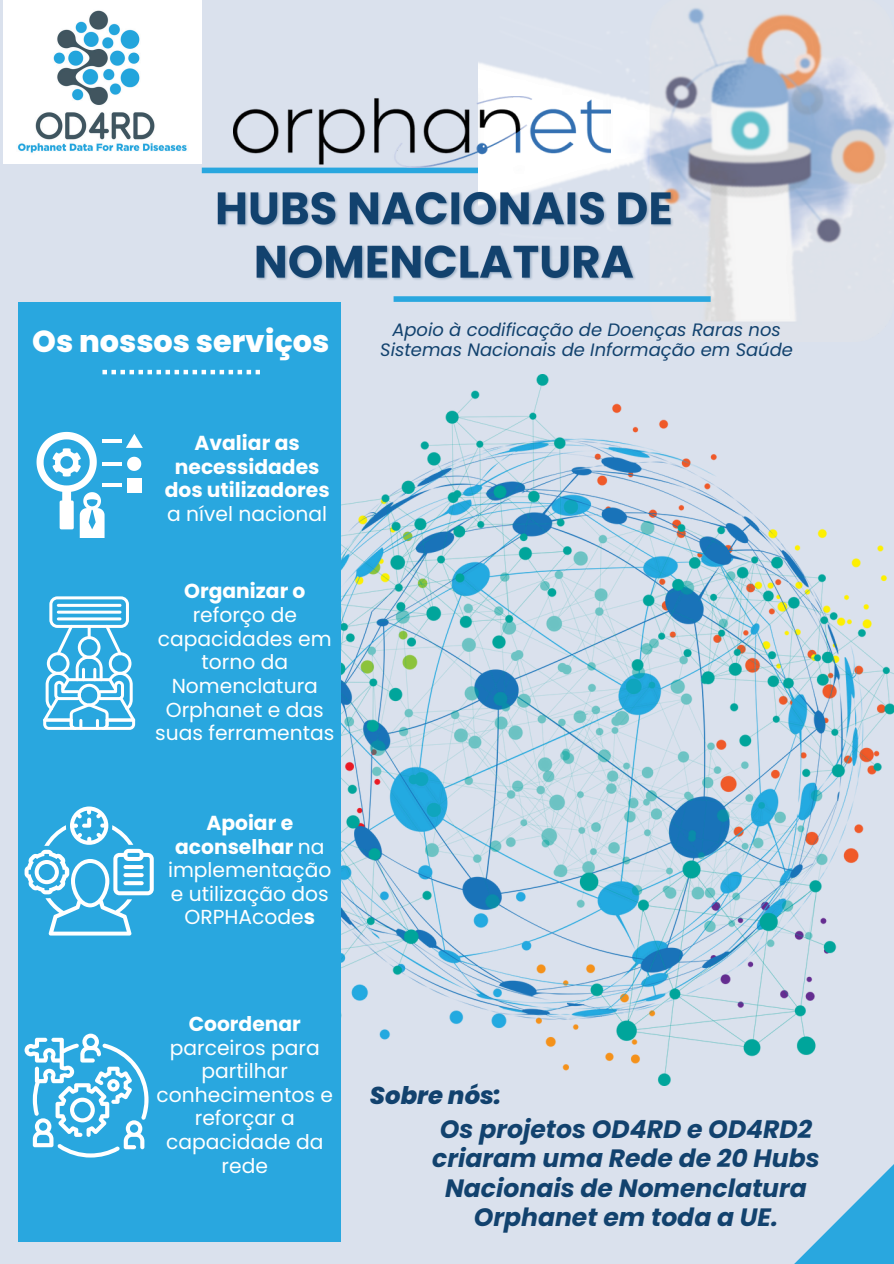
<style>
.page{position:relative;width:894px;height:1264px;background:#fff}
.page>*{position:absolute;margin:0;border:0;box-sizing:border-box;transform-origin:0 0}
.t1{font:800 30.3px "Poppins";color:#fff}
.t2{font:italic 700 25.05px/29.2px "Poppins";color:#12426e;text-align:center}
.t3{font:italic 800 24.3px "Poppins";color:#12426e}
.t4{font:20.25px/23.7px "Poppins";color:#fff;text-align:center}
.t5{font:700 20.25px/23.7px "Poppins";color:#fff;text-align:center}
.t6{font:italic 18px/20.2px "Poppins";color:#12426e;text-align:center}
.s1{font-weight:400}
.s2{font-weight:700}
</style>
<div class="page">
<div style="left:0;top:0;width:893px;height:1263px;background:#dae1ed"></div>
<img style="left:340px;top:374px;width:553px;height:711px">
<div style="left:18px;top:302px;width:322px;height:939px;background:#29a7df"></div>
<svg style="left:795px;top:1165px;width:98px;height:98px"></svg>
<svg style="left:25px;top:1033px;width:123px;height:124px"></svg>
<hr style="left:102px;top:462px;width:19px;height:3px;background:#fff">
<hr style="left:102px;top:439px;width:19px;height:3px;background:#fff">
<svg style="left:127px;top:457px;width:14px;height:14px"></svg>
<hr style="left:102px;top:483px;width:19px;height:4px;background:#fff">
<div style="left:127px;top:478px;width:14px;height:14px;background:#fff"></div>
<svg style="left:126px;top:434px;width:17px;height:14px"></svg>
<svg style="left:36px;top:432px;width:68px;height:105px"></svg>
<svg style="left:43px;top:596px;width:92px;height:134px"></svg>
<hr style="left:57px;top:604px;width:64px;height:3px;background:#fff;border-radius:2px">
<hr style="left:57px;top:610px;width:64px;height:3px;background:#fff;border-radius:2px">
<hr style="left:57px;top:617px;width:64px;height:3px;background:#fff;border-radius:2px">
<img style="left:3px;top:0;width:198px;height:163px">
<svg style="left:25px;top:806px;width:129px;height:129px"></svg>
<svg style="left:102px;top:370px;width:158px;height:4px"></svg>
<div style="left:202px;top:168px;width:316px;height:5px;background:#29a7df"></div>
<img style="left:478px;top:8px;width:415px;height:314px">
<div style="left:393px;top:296px;width:317px;height:6px;background:#29a7df"></div>
<img style="left:234px;top:97px;width:376px;height:71px">
<img style="left:217px;top:176px;width:459px;height:117px">
<h3 class="t1" style="left:32px;top:320px;width:298px">Os nossos serviços</h3>
<p class="t5" style="left:165px;top:431px;width:166px">Avaliar as necessidades dos utilizadores <span class="s1">a nível nacional</span></p>
<p class="t4" style="left:155px;top:579px;width:181px"><span class="s2">Organizar o </span>reforço de capacidades em torno da<br>Nomenclatura<br>Orphanet e das suas ferramentas</p>
<p class="t4" style="left:168px;top:811px;width:165px"><span class="s2">Apoiar e aconselhar</span> na implementação e utilização dos<br>ORPHAcode<span class="s2">s</span></p>
<p class="t4" style="left:157px;top:1011px;width:178px"><span class="s2">Coordenar </span>parceiros para partilhar conhecimentos e reforçar a capacidade da rede</p>
<p class="t6" style="left:380px;top:320px;width:414px">Apoio à codificação de Doenças Raras nos<br>Sistemas Nacionais de Informação em Saúde</p>
<p class="t3" style="left:370px;top:1078px;width:133px">Sobre nós:</p>
<p class="t2" style="left:432px;top:1114px;width:389px">Os projetos OD4RD e OD4RD2 criaram uma Rede de 20 Hubs<br>Nacionais de Nomenclatura<br>Orphanet em toda a UE.</p>
</div>
